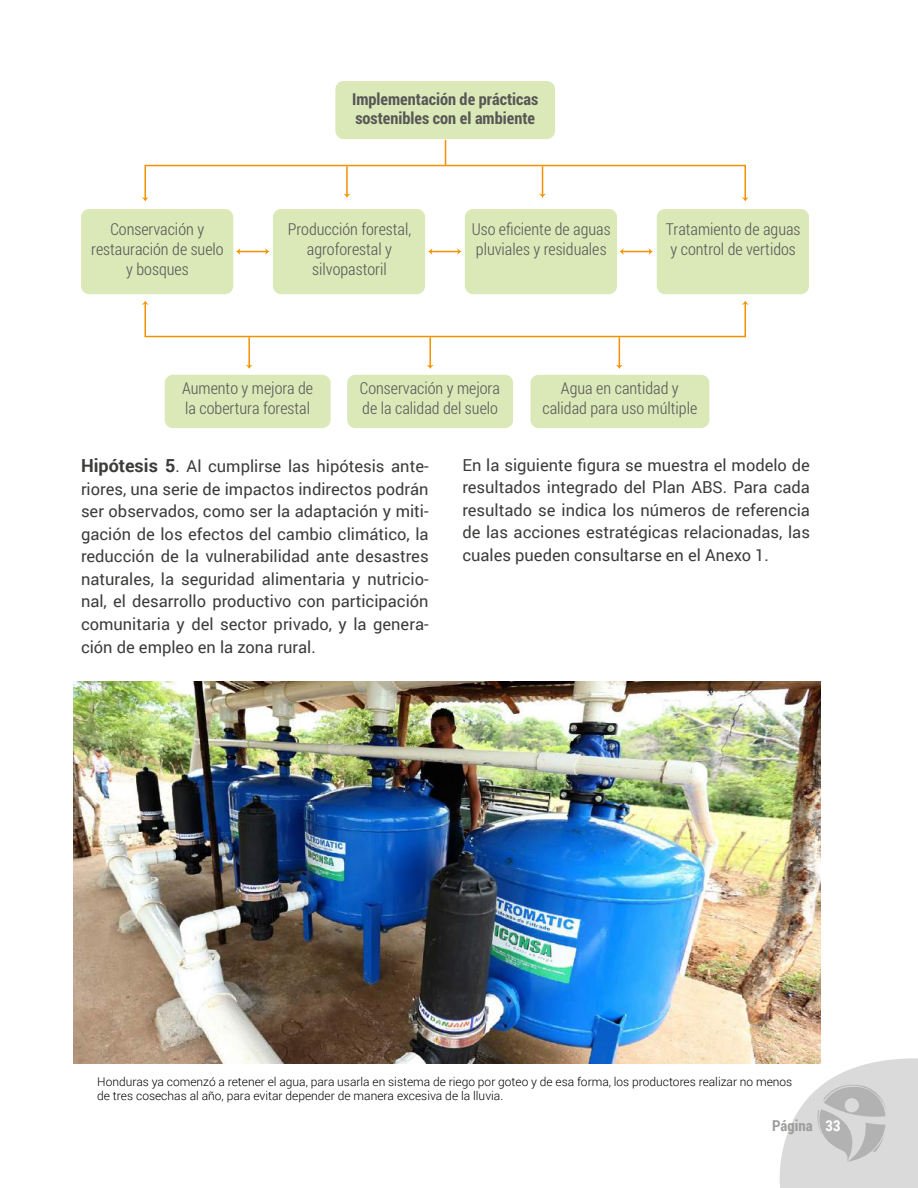
<style>
.page{position:relative;width:918px;height:1188px;background:#fff}
.page>*{position:absolute;margin:0;border:0;box-sizing:border-box;transform-origin:0 0}
.t1{font:16.5px/22.5px "Roboto";color:#3c3c3b;text-align:justify}
.t2{font:300 16.5px/19.6px "Roboto Condensed";color:#575756}
.t3{font:700 16.5px/19.8px "Roboto Condensed";color:#575756}
.t4{font:700 15px "Roboto Condensed";color:#9d9d9c}
.t5{font:300 12px/14.4px "Roboto";color:#000}
.s1{font-weight:700;font-size:18px}
.s2{color:#fff}
</style>
<div class="page">
<svg style="left:779px;top:1057px;width:139px;height:131px"></svg>
<div style="left:335px;top:81px;width:220px;height:58px;background:#dbe8b8;border-radius:8px"></div>
<div style="left:81px;top:209px;width:152px;height:85px;background:#dbe8b8;border-radius:8px"></div>
<div style="left:165px;top:375px;width:166px;height:53px;background:#dbe8b8;border-radius:8px"></div>
<div style="left:347px;top:375px;width:166px;height:53px;background:#dbe8b8;border-radius:8px"></div>
<div style="left:530px;top:375px;width:179px;height:53px;background:#dbe8b8;border-radius:8px"></div>
<div style="left:273px;top:209px;width:152px;height:85px;background:#dbe8b8;border-radius:8px"></div>
<div style="left:465px;top:209px;width:152px;height:85px;background:#dbe8b8;border-radius:8px"></div>
<div style="left:657px;top:209px;width:152px;height:85px;background:#dbe8b8;border-radius:8px"></div>
<svg style="left:616px;top:337px;width:7px;height:32px"></svg>
<hr style="left:429px;top:337px;width:2px;height:29px;background:#f39200">
<svg style="left:427px;top:365px;width:7px;height:4px"></svg>
<hr style="left:248px;top:337px;width:2px;height:29px;background:#f39200">
<svg style="left:246px;top:365px;width:7px;height:4px"></svg>
<hr style="left:346px;top:166px;width:2px;height:29px;background:#f39200">
<svg style="left:344px;top:194px;width:6px;height:3px"></svg>
<svg style="left:539px;top:168px;width:7px;height:29px"></svg>
<div style="left:144px;top:302px;width:602px;height:35px;border:2px solid #f39200"></div>
<svg style="left:142px;top:301px;width:7px;height:4px"></svg>
<svg style="left:742px;top:301px;width:7px;height:4px"></svg>
<div style="left:144px;top:165px;width:602px;height:35px;border:2px solid #f39200"></div>
<svg style="left:742px;top:197px;width:7px;height:5px"></svg>
<svg style="left:142px;top:197px;width:7px;height:5px"></svg>
<svg style="left:445px;top:140px;width:1px;height:26px"></svg>
<svg style="left:236px;top:248px;width:34px;height:7px"></svg>
<svg style="left:428px;top:248px;width:34px;height:7px"></svg>
<svg style="left:619px;top:248px;width:34px;height:7px"></svg>
<img style="left:73px;top:681px;width:747px;height:383px">
<p class="t2" style="left:91px;top:219px;width:134px;text-align:center">Conservación y restauración de suelo y bosques</p>
<p class="t3" style="left:352px;top:88px;width:188px">Implementación de prácticas sostenibles con el ambiente</p>
<p class="t2" style="left:288px;top:219px;width:125px;text-align:center">Producción forestal, agroforestal y silvopastoril</p>
<p class="t2" style="left:472px;top:219px;width:140px">Uso eficiente de aguas pluviales y residuales</p>
<p class="t2" style="left:666px;top:219px;width:136px">Tratamiento de aguas y control de vertidos</p>
<p class="t2" style="left:182px;top:378px;width:133px">Aumento y mejora de la cobertura forestal</p>
<p class="t2" style="left:360px;top:378px;width:142px">Conservación y mejora de la calidad del suelo</p>
<p class="t2" style="left:543px;top:378px;width:156px;text-align:center">Agua en cantidad y calidad para uso múltiple</p>
<p class="t1" style="left:81px;top:455px;width:349px"><span class="s1">Hipótesis 5</span>. Al cumplirse las hipótesis ante&shy;riores, una serie de impactos indirectos podrán ser observados, como ser la adaptación y miti&shy;gación de los efectos del cambio climático, la reducción de la vulnerabilidad ante desastres naturales, la seguridad alimentaria y nutricio&shy;nal, el desarrollo productivo con participación comunitaria y del sector privado, y la genera&shy;ción de empleo en la zona rural.</p>
<p class="t1" style="left:462px;top:453px;width:349px">En la siguiente figura se muestra el modelo de resultados integrado del Plan ABS. Para cada resultado se indica los números de referencia de las acciones estratégicas relacionadas, las cuales pueden consultarse en el Anexo 1.</p>
<p class="t5" style="left:97px;top:1074px;width:697px">Honduras ya comenzó a retener el agua, para usarla en sistema de riego por goteo y de esa forma, los productores realizar no menos de tres cosechas al año, para evitar depender de manera excesiva de la lluvia.</p>
<p class="t4" style="left:772px;top:1115px;width:70px">Página <span class="s2">33</span></p>
</div>
